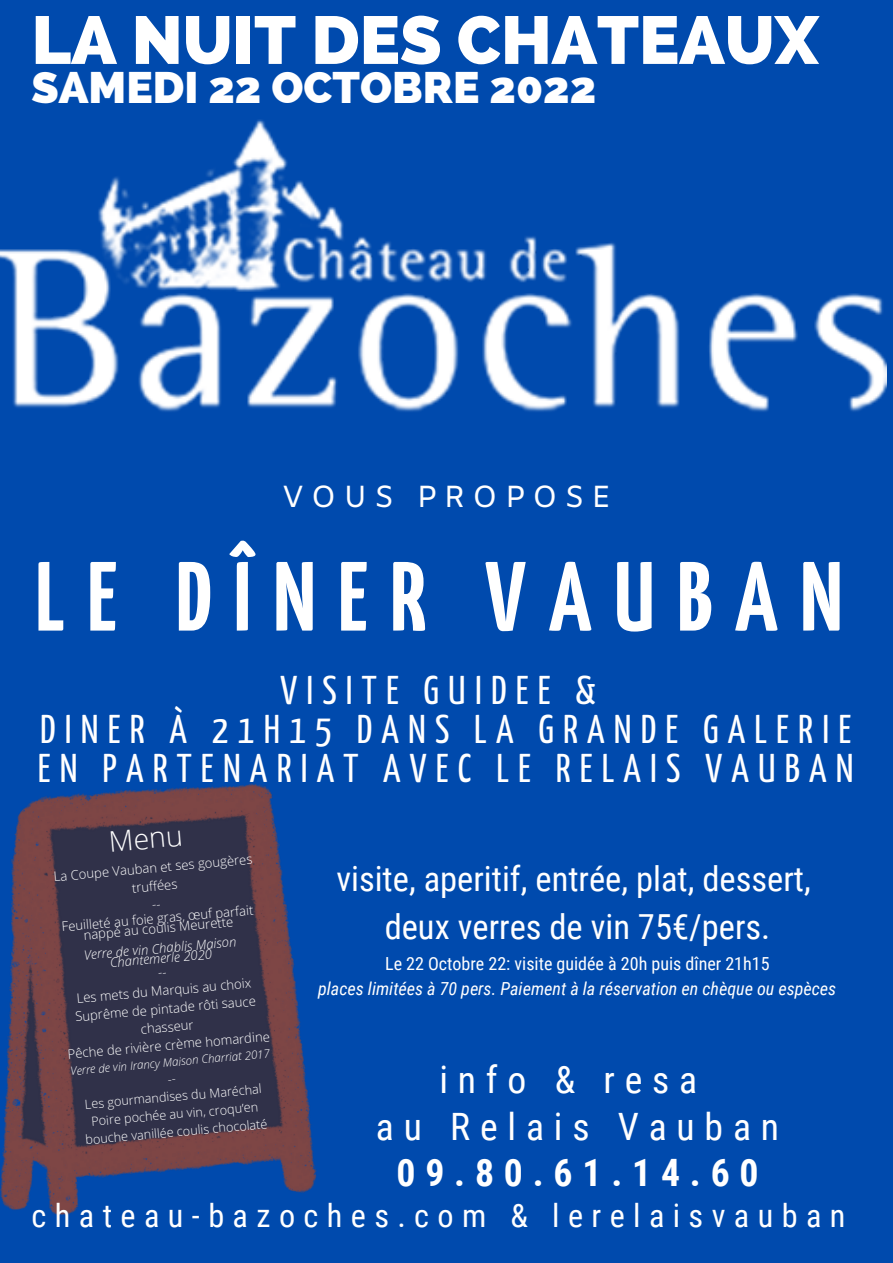
<style>
.page{position:relative;width:893px;height:1263px;background:#004aad}
.page>*{position:absolute;margin:0;border:0;box-sizing:border-box;transform-origin:0 0}
.t1{font:700 98.02px "Yanone Kaffeesatz";letter-spacing:.23em;color:#fff}
.t2{font:800 67.5px "Raleway";color:#fff}
.t3{font:800 44.25px "Raleway";color:#fff}
.t4{font:40.05px/38.8px "Yanone Kaffeesatz";letter-spacing:.23em;color:#fff;text-align:center}
.t5{font:37.72px/46.7px "Roboto Condensed";letter-spacing:.26em;color:#fff;text-align:center}
.t6{font:700 37.72px "Roboto Condensed";letter-spacing:.26em;color:#fff}
.t7{font:34.5px/47.8px "Roboto Condensed";color:#fff;text-align:center}
.t8{font:32.25px "Roboto Condensed";letter-spacing:.26em;color:#fff}
.t9{font:30.53px "Amiko";letter-spacing:.23em;color:#fff}
.t10{font:300 28.5px "Open Sans";color:#fff}
.t11{font:italic 18px "Roboto Condensed";color:#fff}
.t12{font:18px "Roboto Condensed";color:#fff}
.t13{font:300 13.05px/18.3px "Open Sans";color:#fff;text-align:center}
.t14{font:italic 300 13.05px/10.1px "Open Sans";color:#fff;text-align:center}
.t15{font:300 12.67px/17.7px "Open Sans";color:#fff;text-align:center}
.t16{font:italic 300 11.48px "Open Sans";color:#fff}
</style>
<div class="page">
<img style="left:0;top:119px;width:886px;height:293px">
<img style="left:0;top:783px;width:317px;height:432px">
<h2 class="t2" style="left:32px;top:0;width:789px">LA NUIT DES CHATEAUX</h2>
<h3 class="t3" style="left:32px;top:61px;width:566px">SAMEDI 22 OCTOBRE 2022</h3>
<h3 class="t9" style="left:282px;top:479px;width:330px">VOUS PROPOSE</h3>
<h1 class="t1" style="left:36px;top:558px;width:808px">LE DÎNER VAUBAN</h1>
<h3 class="t4" style="left:38px;top:674px;width:817px">VISITE GUIDEE &amp;<br>DINER À 21H15 DANS LA GRANDE GALERIE<br>EN PARTENARIAT AVEC LE RELAIS VAUBAN</h3>
<h3 class="t10" style="left:107px;top:821px;width:75px;rotate:-5deg">Menu</h3>
<p class="t13" style="left:53px;top:867px;width:201px;rotate:-5deg">La Coupe Vauban et ses gougères truffées<br>--</p>
<p class="t13" style="left:61px;top:921px;width:194px;line-height:10.1px;rotate:-5deg">Feuilleté au foie gras, œuf parfait nappé au coulis Meurette</p>
<p class="t14" style="left:84px;top:949px;width:154px;rotate:-5deg">Verre de vin Chablis Maison<br>Chantemerle 2020</p>
<p class="t13" style="left:61px;top:971px;width:204px;rotate:-5deg">--<br>Les mets du Marquis au choix<br>Suprême de pintade rôti sauce chasseur<br>Pêche de rivière crème homardine</p>
<h3 class="t7" style="left:336px;top:855px;width:476px">visite, aperitif, entrée, plat, dessert, deux verres de vin 75€/pers.</h3>
<h3 class="t12" style="left:385px;top:953px;width:386px">Le 22 Octobre 22: visite guidée à 20h puis dîner 21h15</h3>
<h3 class="t11" style="left:318px;top:978px;width:519px">places limitées à 70 pers. Paiement à la réservation en chèque ou espèces</h3>
<p class="t16" style="left:70px;top:1063px;width:202px;rotate:-5deg">Verre de vin Irancy Maison Charriat 2017</p>
<p class="t15" style="left:80px;top:1077px;width:184px;rotate:-5deg">--<br>Les gourmandises du Maréchal<br>Poire pochée au vin, croqu’en bouche vanillée coulis chocolaté</p>
<h3 class="t5" style="left:376px;top:1056px;width:405px">info &amp; resa<br>au Relais Vauban</h3>
<h3 class="t6" style="left:396px;top:1151px;width:364px">09.80.61.14.60</h3>
<h3 class="t8" style="left:32px;top:1196px;width:815px">chateau-bazoches.com &amp; lerelaisvauban</h3>
</div>
